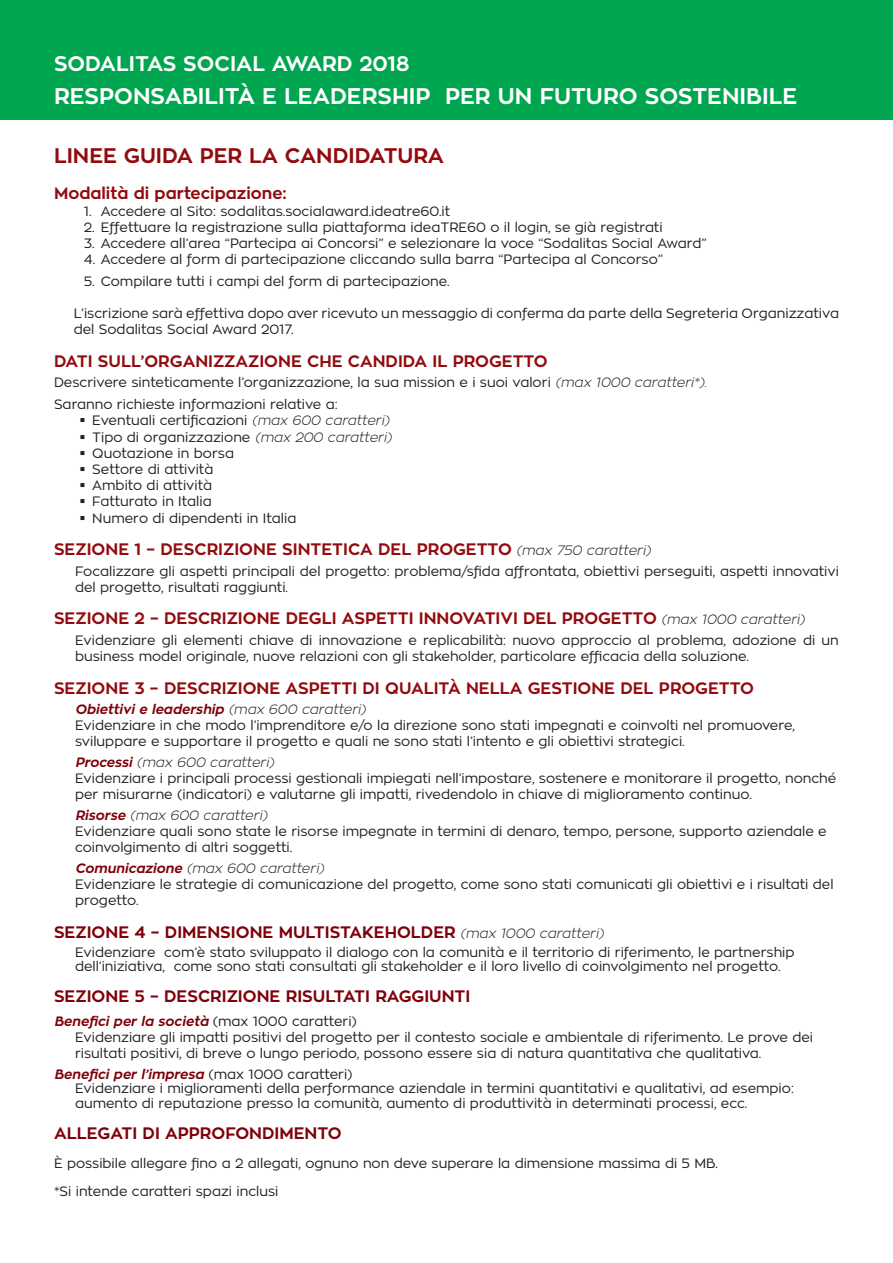
<style>
.page{position:relative;width:893px;height:1263px;background:#fff}
.page>*{position:absolute;margin:0;border:0;box-sizing:border-box;transform-origin:0 0}
.elenco_puntato_-_giu{font:700 22.5px "Zona Pro";color:#fff}
.elenco_puntato_-_giu-2{font:700 21px "Zona Pro";color:#910b0f}
.elenco_puntato_-_giu-3{font:700 21px "Zona Pro";color:#fff}
.Normale{font:700 16.5px "Zona Pro";color:#910b0f}
.Normale-2{font:700 16.5px "Zona Pro";color:#7e0009}
.Normale-3{font:13.5px/16.2px "Zona Pro";color:#231f20}
.Normale-4{font:italic 700 13.5px "Zona Pro";color:#7e0009}
.Normale-5{font:italic 300 13.5px "Zona Pro";color:#231f20}
.s1{font-weight:300;font-style:italic}
.s2{font-weight:300;font-style:italic;font-size:13.5px;color:#231f20}
.s3{font-weight:300;color:#231f20}
.s4{font-weight:700;color:#7e0009}
.s5{font-weight:400;font-style:normal;color:#231f20}
</style>
<div class="page">
<div style="left:0;top:0;width:893px;height:120px;background:#00a54f"></div>
<p class="elenco_puntato_-_giu-3" style="left:54px;top:50px;width:357px">SODALITAS SOCIAL AWARD 2018</p>
<p class="elenco_puntato_-_giu" style="left:54px;top:82px;width:745px">RESPONSABILITÀ E LEADERSHIP PER UN FUTURO SOSTENIBILE</p>
<p class="elenco_puntato_-_giu-2" style="left:54px;top:142px;width:392px">LINEE GUIDA PER LA CANDIDATURA</p>
<p class="Normale" style="left:54px;top:183px;width:234px">Modalità di partecipazione:</p>
<p class="Normale-3" style="left:84px;top:203px;width:368px">1. Accedere al Sito: sodalitas.socialaward.ideatre60.it</p>
<p class="Normale-3" style="left:84px;top:219px;width:580px">2. Effettuare la registrazione sulla piattaforma ideaTRE60 o il login, se già registrati</p>
<p class="Normale-3" style="left:84px;top:235px;width:624px">3. Accedere all’area “Partecipa ai Concorsi” e selezionare la voce “Sodalitas Social Award”</p>
<p class="Normale-3" style="left:84px;top:251px;width:581px">4. Accedere al form di partecipazione cliccando sulla barra “Partecipa al Concorso”</p>
<p class="Normale-3" style="left:84px;top:273px;width:367px">5. Compilare tutti i campi del form di partecipazione.</p>
<p class="Normale-3" style="left:74px;top:305px;width:767px">L’iscrizione sarà effettiva dopo aver ricevuto un messaggio di conferma da parte della Segreteria Organizzativa del Sodalitas Social Award 2017.</p>
<p class="Normale" style="left:54px;top:350px;width:495px">DATI SULL’ORGANIZZAZIONE CHE CANDIDA IL PROGETTO</p>
<p class="Normale-3" style="left:54px;top:374px;width:654px">Descrivere sinteticamente l’organizzazione, la sua mission e i suoi valori <span class="s1">(max 1000 caratteri*).</span></p>
<p class="Normale-3" style="left:54px;top:396px;width:285px">Saranno richieste informazioni relative a:</p>
<p class="Normale-3" style="left:80px;top:412px;width:311px">▪ Eventuali certificazioni <span class="s1">(max 600 caratteri)</span></p>
<p class="Normale-3" style="left:80px;top:428px;width:314px">▪ Tipo di organizzazione <span class="s1">(max 200 caratteri)</span></p>
<p class="Normale-3" style="left:80px;top:445px;width:156px">▪ Quotazione in borsa</p>
<p class="Normale-3" style="left:80px;top:461px;width:135px">▪ Settore di attività</p>
<p class="Normale-3" style="left:80px;top:477px;width:134px">▪ Ambito di attività</p>
<p class="Normale-3" style="left:80px;top:493px;width:134px">▪ Fatturato in Italia</p>
<p class="Normale-3" style="left:80px;top:509px;width:218px">▪ Numero di dipendenti in Italia</p>
<p class="Normale" style="left:54px;top:538px;width:598px">SEZIONE 1 – DESCRIZIONE SINTETICA DEL PROGETTO <span class="s2">(max 750 caratteri)</span></p>
<p class="Normale-3" style="left:75px;top:562px;width:765px">Focalizzare gli aspetti principali del progetto: problema/sfida affrontata, obiettivi perseguiti, aspetti innovativi del progetto, risultati raggiunti.</p>
<p class="Normale" style="left:54px;top:608px;width:752px">SEZIONE 2 – DESCRIZIONE DEGLI ASPETTI INNOVATIVI DEL PROGETTO <span class="s2">(max 1000 caratteri)</span></p>
<p class="Normale-3" style="left:75px;top:632px;width:765px">Evidenziare gli elementi chiave di innovazione e replicabilità: nuovo approccio al problema, adozione di un business model originale, nuove relazioni con gli stakeholder, particolare efficacia della soluzione.</p>
<p class="Normale" style="left:54px;top:677px;width:702px">SEZIONE 3 – DESCRIZIONE ASPETTI DI QUALITÀ NELLA GESTIONE DEL PROGETTO</p>
<p class="Normale-4" style="left:75px;top:700px;width:292px">Obiettivi e leadership <span class="s3">(max 600 caratteri)</span></p>
<p class="Normale-3" style="left:75px;top:717px;width:722px">Evidenziare in che modo l’imprenditore e/o la direzione sono stati impegnati e coinvolti nel promuovere, sviluppare e supportare il progetto e quali ne sono stati l’intento e gli obiettivi strategici.</p>
<p class="Normale-5" style="left:75px;top:753px;width:201px"><span class="s4">Processi</span> (max 600 caratteri)</p>
<p class="Normale-3" style="left:75px;top:770px;width:763px">Evidenziare i principali processi gestionali impiegati nell’impostare, sostenere e monitorare il progetto, nonché per misurarne (indicatori) e valutarne gli impatti, rivedendolo in chiave di miglioramento continuo.</p>
<p class="Normale-5" style="left:75px;top:806px;width:194px"><span class="s4">Risorse</span> (max 600 caratteri)</p>
<p class="Normale-3" style="left:75px;top:823px;width:753px">Evidenziare quali sono state le risorse impegnate in termini di denaro, tempo, persone, supporto aziendale e coinvolgimento di altri soggetti.</p>
<p class="Normale-5" style="left:75px;top:859px;width:250px"><span class="s4">Comunicazione</span> (max 600 caratteri)</p>
<p class="Normale-3" style="left:75px;top:876px;width:760px">Evidenziare le strategie di comunicazione del progetto, come sono stati comunicati gli obiettivi e i risultati del progetto.</p>
<p class="Normale-2" style="left:54px;top:921px;width:551px">SEZIONE 4 – DIMENSIONE MULTISTAKEHOLDER <span class="s2">(max 1000 caratteri)</span></p>
<p class="Normale-3" style="left:75px;top:944px;width:721px;line-height:14.9px">Evidenziare com’è stato sviluppato il dialogo con la comunità e il territorio di riferimento, le partnership dell’iniziativa, come sono stati consultati gli stakeholder e il loro livello di coinvolgimento nel progetto.</p>
<p class="Normale-2" style="left:54px;top:986px;width:418px">SEZIONE 5 – DESCRIZIONE RISULTATI RAGGIUNTI</p>
<p class="Normale-4" style="left:54px;top:1012px;width:305px">Benefici per la società <span class="s5">(max 1000 caratteri)</span></p>
<p class="Normale-3" style="left:75px;top:1029px;width:740px">Evidenziare gli impatti positivi del progetto per il contesto sociale e ambientale di riferimento. Le prove dei risultati positivi, di breve o lungo periodo, possono essere sia di natura quantitativa che qualitativa.</p>
<p class="Normale-4" style="left:54px;top:1065px;width:300px">Benefici per l’impresa <span class="s5">(max 1000 caratteri)</span></p>
<p class="Normale-3" style="left:75px;top:1081px;width:720px;line-height:14.9px">Evidenziare i miglioramenti della performance aziendale in termini quantitativi e qualitativi, ad esempio: aumento di reputazione presso la comunità, aumento di produttività in determinati processi, ecc.</p>
<p class="Normale-2" style="left:54px;top:1122px;width:289px">ALLEGATI DI APPROFONDIMENTO</p>
<p class="Normale-3" style="left:54px;top:1154px;width:666px">È possibile allegare fino a 2 allegati, ognuno non deve superare la dimensione massima di 5 MB.</p>
<p class="Normale-3" style="left:54px;top:1183px;width:226px">*Si intende caratteri spazi inclusi</p>
</div>
